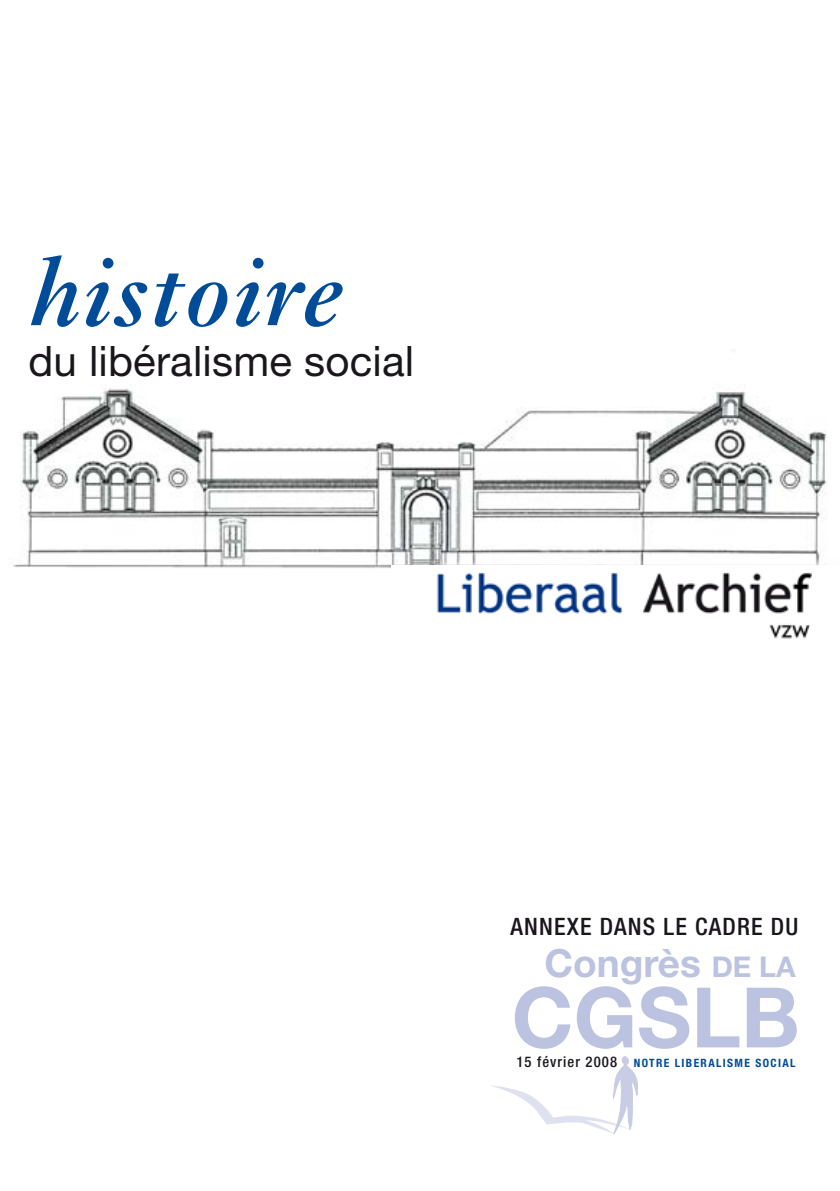
<style>
.page{position:relative;width:840px;height:1191px;background:#fff}
.page>*{position:absolute;margin:0;border:0;box-sizing:border-box;transform-origin:0 0}
.t1{font:italic 600 102px "Ehrhardt MT Std";color:#004c99}
.t2{font:700 83.6px "Helvetica Neue LT Std";color:#bcc3e0}
.t3{font:42px "Helvetica Neue LT Std";letter-spacing:.005em;color:#1a171c}
.t4{font:700 38.8px "Helvetica Neue LT Std";color:#bcc3e0}
.t5{font:500 condensed 24px "Helvetica Neue LT Std";letter-spacing:.05em;color:#1a171c}
.t6{font:700 condensed 11.4px "Helvetica Neue LT Std";letter-spacing:.12em;color:#004c99}
.s1{font-size:28.6px}
.s2{font-weight:500;font-size:14.8px;color:#1a171c}
</style>
<div class="page">
<img style="left:13px;top:349px;width:814px;height:219px">
<img style="left:391px;top:565px;width:436px;height:74px">
<svg style="left:491px;top:1056px;width:146px;height:77px"></svg>
<h1 class="t1" style="left:28px;top:233px;width:317px">histoire</h1>
<h3 class="t3" style="left:28px;top:335px;width:387px">du libéralisme social</h3>
<h3 class="t5" style="left:510px;top:911px;width:289px">ANNEXE DANS LE CADRE DU</h3>
<h3 class="t4" style="left:544px;top:939px;width:253px">Congrès <span class="s1">de la</span></h3>
<h2 class="t2" style="left:511px;top:965px;width:289px">CGSLB</h2>
<p class="t6" style="left:516px;top:1056px;width:280px"><span class="s2">15 février 2008</span> NOTRE LIBERALISME SOCIAL</p>
</div>
